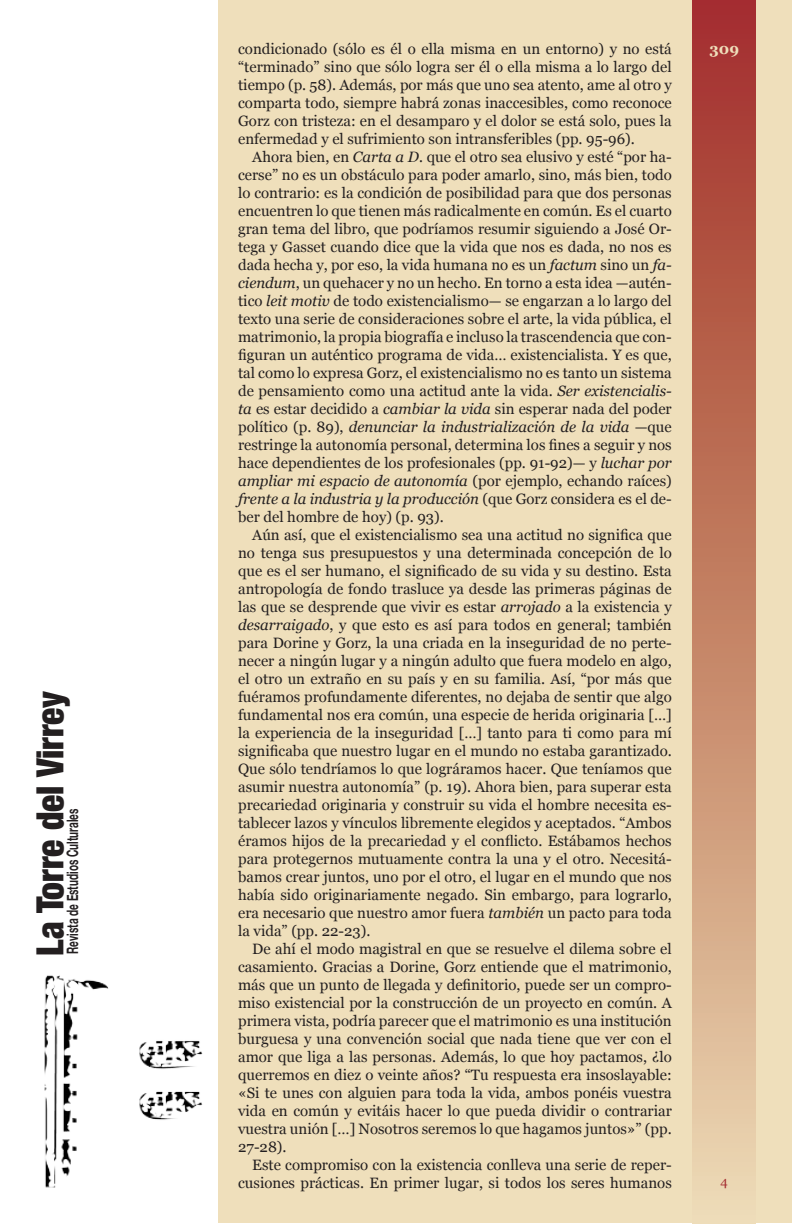
<style>
.page{position:relative;width:792px;height:1224px;background:#fff}
.page>*{position:absolute;margin:0;border:0;box-sizing:border-box;transform-origin:0 0}
.t1{font:900 condensed 37.5px "Helvetica Neue";color:#231f20;scale:.95 1}
.t2{font:700 15.8px "Helvetica Neue";color:#231f20;scale:.63 1}
.Sin_espaciado{font:15px/18px "Georgia";color:#231f20;text-align:justify}
.t3{font:700 15px "Georgia";color:#efdfbb}
.s1{font-style:italic}
</style>
<div class="page">
<div style="left:218px;top:0;width:574px;height:1224px;background:#efdfbb"></div>
<div style="left:693px;top:0;width:63px;height:1224px;background:linear-gradient(to bottom,#a02d24,#ead9ae)"></div>
<img style="left:44px;top:975px;width:159px;height:213px">
<h1 class="t1" style="left:27px;top:956px;width:280px;rotate:-90deg">La Torre del Virrey</h1>
<p class="t2" style="left:63px;top:954px;width:232px;rotate:-90deg">Revista de Estudios Culturales</p>
<p class="Sin_espaciado" style="left:238px;top:40px;width:435px">condicionado (sólo es él o ella misma en un entorno) y no está “terminado” sino que sólo logra ser él o ella misma a lo largo del tiempo (p. 58). Además, por más que uno sea atento, ame al otro y comparta todo, siempre habrá zonas inaccesibles, como reconoce Gorz con tristeza: en el desamparo y el dolor se está solo, pues la enfermedad y el sufrimiento son intransferibles (pp. 95-96).</p>
<p class="Sin_espaciado" style="left:238px;top:148px;width:435px;text-indent:14px">Ahora bien, en <span class="s1">Carta a D.</span> que el otro sea elusivo y esté “por ha&shy;cerse” no es un obstáculo para poder amarlo, sino, más bien, todo lo contrario: es la condición de posibilidad para que dos personas encuentren lo que tienen más radicalmente en común. Es el cuarto gran tema del libro, que podríamos resumir siguiendo a José Or&shy;tega y Gasset cuando dice que la vida que nos es dada, no nos es dada hecha y, por eso, la vida humana no es un <span class="s1">factum</span> sino un <span class="s1">fa&shy;ciendum</span>, un quehacer y no un hecho. En torno a esta idea —autén&shy;tico <span class="s1">leit motiv</span> de todo existencialismo— se engarzan a lo largo del texto una serie de consideraciones sobre el arte, la vida pública, el matrimonio, la propia biografía e incluso la trascendencia que con&shy;figuran un auténtico programa de vida… existencialista. Y es que, tal como lo expresa Gorz, el existencialismo no es tanto un sistema de pensamiento como una actitud ante la vida. <span class="s1">Ser existencialis&shy;ta</span> es estar decidido a <span class="s1">cambiar la vida</span> sin esperar nada del poder político (p. 89), <span class="s1">denunciar la industrialización de la vida</span> —que restringe la autonomía personal, determina los fines a seguir y nos hace dependientes de los profesionales (pp. 91-92)— y <span class="s1">luchar por ampliar mi espacio de autonomía</span> (por ejemplo, echando raíces) <span class="s1">frente a la industria y la producción</span> (que Gorz considera es el de&shy;ber del hombre de hoy) (p. 93).</p>
<p class="Sin_espaciado" style="left:238px;top:526px;width:435px;text-indent:14px">Aún así, que el existencialismo sea una actitud no significa que no tenga sus presupuestos y una determinada concepción de lo que es el ser humano, el significado de su vida y su destino. Esta antropología de fondo trasluce ya desde las primeras páginas de las que se desprende que vivir es estar <span class="s1">arrojado</span> a la existencia y <span class="s1">desarraigado</span>, y que esto es así para todos en general; también para Dorine y Gorz, la una criada en la inseguridad de no perte&shy;necer a ningún lugar y a ningún adulto que fuera modelo en algo, el otro un extraño en su país y en su familia. Así, “por más que fuéramos profundamente diferentes, no dejaba de sentir que algo fundamental nos era común, una especie de herida originaria […] la experiencia de la inseguridad […] tanto para ti como para mí significaba que nuestro lugar en el mundo no estaba garantizado.<br>Que sólo tendríamos lo que lográramos hacer. Que teníamos que asumir nuestra autonomía” (p. 19). Ahora bien, para superar esta precariedad originaria y construir su vida el hombre necesita es&shy;tablecer lazos y vínculos libremente elegidos y aceptados. “Ambos éramos hijos de la precariedad y el conflicto. Estábamos hechos para protegernos mutuamente contra la una y el otro. Necesitá&shy;bamos crear juntos, uno por el otro, el lugar en el mundo que nos había sido originariamente negado. Sin embargo, para lograrlo, era necesario que nuestro amor fuera <span class="s1">también</span> un pacto para toda la vida” (pp. 22-23).</p>
<p class="Sin_espaciado" style="left:238px;top:940px;width:435px;text-indent:14px">De ahí el modo magistral en que se resuelve el dilema sobre el casamiento. Gracias a Dorine, Gorz entiende que el matrimonio, más que un punto de llegada y definitorio, puede ser un compro&shy;miso existencial por la construcción de un proyecto en común. A primera vista, podría parecer que el matrimonio es una institución burguesa y una convención social que nada tiene que ver con el amor que liga a las personas. Además, lo que hoy pactamos, ¿lo querremos en diez o veinte años? “Tu respuesta era insoslayable: «Si te unes con alguien para toda la vida, ambos ponéis vuestra vida en común y evitáis hacer lo que pueda dividir o contrariar vuestra unión […] Nosotros seremos lo que hagamos juntos»” (pp.<br>27-28).</p>
<p class="Sin_espaciado" style="left:238px;top:1156px;width:435px;text-align:right">Este compromiso con la existencia conlleva una serie de reper&shy;cusiones prácticas. En primer lugar, si todos los seres humanos</p>
<p class="t3" style="left:709px;top:40px;width:31px">309</p>
</div>
